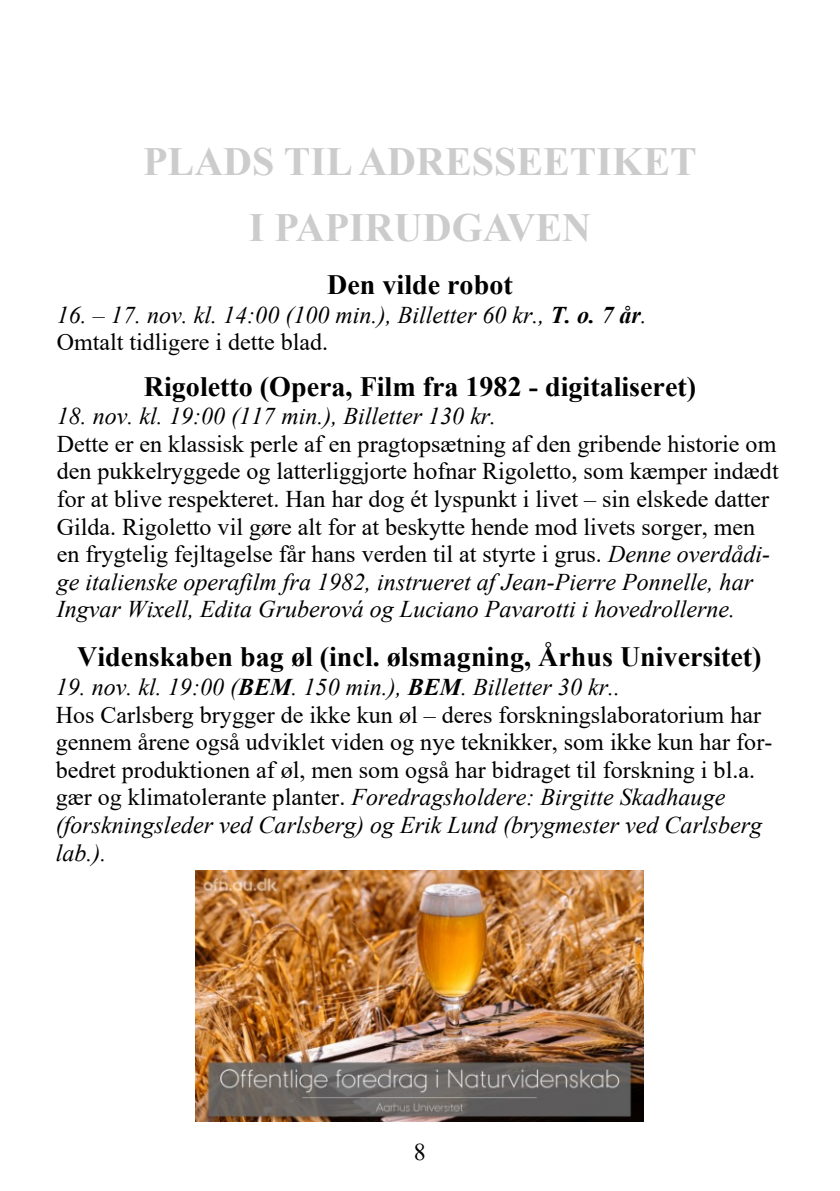
<style>
.page{position:relative;width:840px;height:1191px;background:#fff}
.page>*{position:absolute;margin:0;border:0;box-sizing:border-box;transform-origin:0 0}
.t1{font:700 40px/66px "Times New Roman";color:#ccc;text-align:center}
.t2{font:700 28px "Times New Roman";color:#000}
.t3{font:24px/27.6px "Times New Roman";color:#000}
.t4{font:italic 24px/27.6px "Times New Roman";color:#000}
.s1{font-weight:700}
.s2{font-style:normal}
.s3{font-style:italic}
.s4{font-weight:700;font-style:italic}
</style>
<div class="page">
<img style="left:196px;top:870px;width:447px;height:251px">
<h1 class="t1" style="left:143px;top:133px;width:555px">PLADS TIL ADRESSEETIKET<br>I PAPIRUDGAVEN</h1>
<p class="t2" style="left:327px;top:275px;width:187px">Den vilde robot</p>
<p class="t4" style="left:57px;top:303px;width:591px">16. – 17. nov. kl. 14:00 (100 min.), Billetter 60 kr., <span class="s1">T. o. 7 år</span>.<br><span class="s2">Omtalt tidligere i dette blad.</span></p>
<p class="t2" style="left:144px;top:377px;width:553px">Rigoletto (Opera, Film fra 1982 - digitaliseret)</p>
<p class="t4" style="left:57px;top:405px;width:441px">18. nov. kl. 19:00 (117 min.), Billetter 130 kr.</p>
<p class="t3" style="left:57px;top:432px;width:723px">Dette er en klassisk perle af en pragtopsætning af den gribende historie om den pukkelryggede og latterliggjorte hofnar Rigoletto, som kæmper indædt for at blive respekteret. Han har dog ét lyspunkt i livet – sin elskede datter Gilda. Rigoletto vil gøre alt for at beskytte hende mod livets sorger, men en frygtelig fejltagelse får hans verden til at styrte i grus. <span class="s3">Denne overdådi&shy;ge italienske operafilm fra 1982, instrueret af Jean-Pierre Ponnelle, har Ingvar Wixell, Edita Gruberová og Luciano Pavarotti i hovedrollerne.</span></p>
<p class="t2" style="left:77px;top:647px;width:685px">Videnskaben bag øl (incl. ølsmagning, Århus Universitet)</p>
<p class="t3" style="left:56px;top:675px;width:717px"><span class="s3">19. nov. kl. 19:00 (</span><span class="s4">BEM</span><span class="s3">. 150 min.),</span> <span class="s4">BEM</span><span class="s3">. Billetter 30 kr..<br></span>Hos Carlsberg brygger de ikke kun øl – deres forskningslaboratorium har gennem årene også udviklet viden og nye teknikker, som ikke kun har for&shy;bedret produktionen af øl, men som også har bidraget til forskning i bl.a. gær og klimatolerante planter. <span class="s3">Foredragsholdere: Birgitte Skadhauge (forskningsleder ved Carlsberg) og Erik Lund (brygmester ved Carlsberg lab.).</span></p>
<p class="t3" style="left:413px;top:1140px;width:13px">8</p>
</div>
